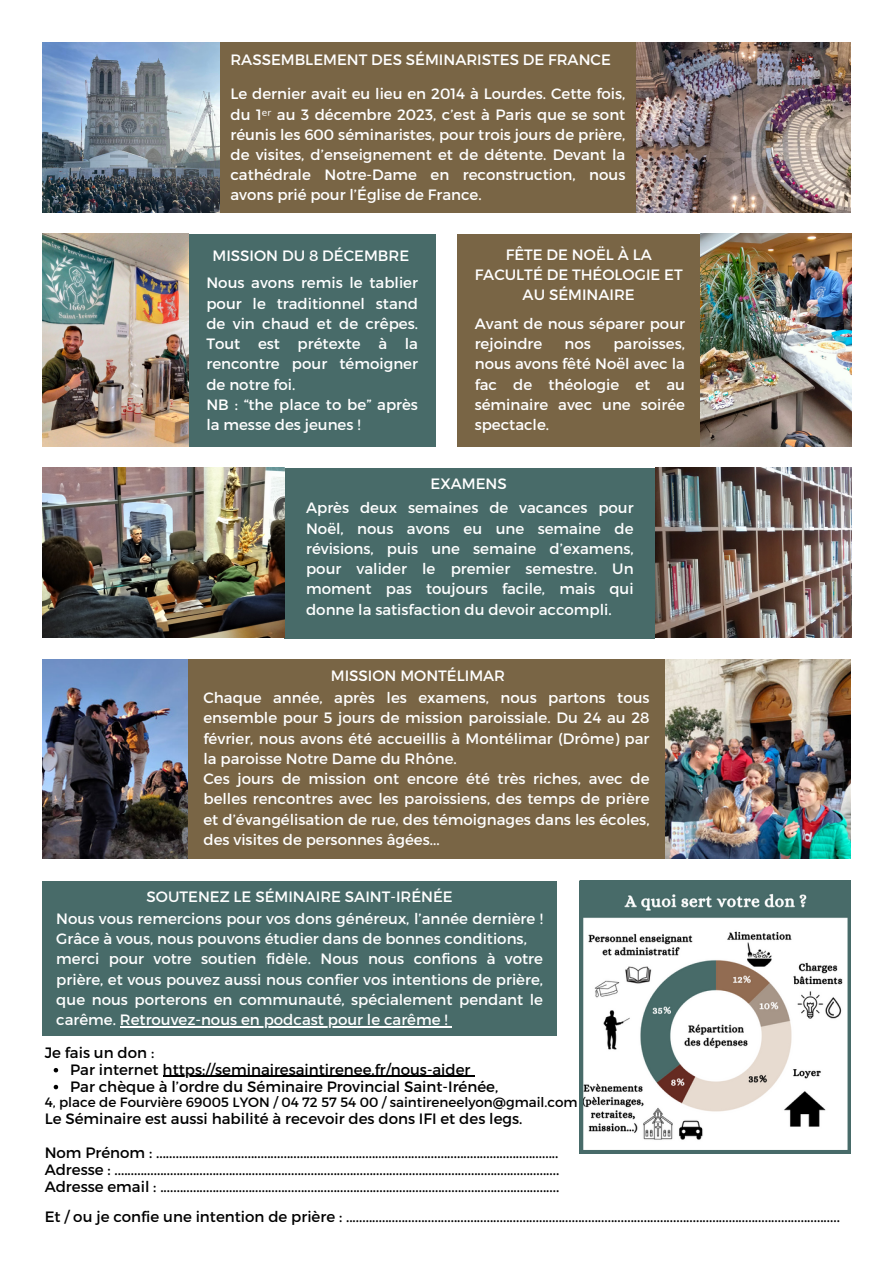
<style>
.page{position:relative;width:893px;height:1264px;background:#fff}
.page>*{position:absolute;margin:0;border:0;box-sizing:border-box;transform-origin:0 0}
.t1{font:15px/20.2px "Montserrat";color:#fff}
.t2{font:15px/16.8px "Montserrat";color:#000}
.t3{font:13.5px "Montserrat";color:#000}
.s1{font-family:"Noto Sans"}
</style>
<div class="page">
<div style="left:219px;top:43px;width:417px;height:170px;background:#796545"></div>
<div style="left:188px;top:234px;width:248px;height:212px;background:#486b69"></div>
<div style="left:188px;top:659px;width:477px;height:200px;background:#796545"></div>
<div style="left:43px;top:880px;width:513px;height:155px;background:#486b69"></div>
<img style="left:43px;top:234px;width:146px;height:212px">
<div style="left:284px;top:468px;width:371px;height:170px;background:#486b69"></div>
<div style="left:457px;top:234px;width:245px;height:212px;background:#796545"></div>
<img style="left:636px;top:43px;width:214px;height:169px">
<img style="left:43px;top:43px;width:176px;height:169px">
<img style="left:655px;top:468px;width:195px;height:170px">
<img style="left:700px;top:234px;width:151px;height:212px">
<img style="left:43px;top:468px;width:241px;height:170px">
<img style="left:665px;top:659px;width:185px;height:199px">
<svg style="left:580px;top:880px;width:270px;height:272px"></svg>
<hr style="left:120px;top:1026px;width:327px;height:1px;background:#fff">
<svg style="left:54px;top:1068px;width:4px;height:4px"></svg>
<hr style="left:163px;top:1075px;width:307px;height:1px;background:#000">
<svg style="left:54px;top:1084px;width:4px;height:5px"></svg>
<img style="left:43px;top:659px;width:145px;height:199px">
<p class="t1" style="left:230px;top:49px;width:382px">RASSEMBLEMENT DES SÉMINARISTES DE FRANCE</p>
<p class="t1" style="left:230px;top:83px;width:396px;text-align:justify">Le dernier avait eu lieu en 2014 à Lourdes. Cette fois, du 1<span class="s1">ᵉʳ</span> au 3 décembre 2023, c’est à Paris que se sont réunis les 600 séminaristes, pour trois jours de prière, de visites, d’enseignement et de détente. Devant la cathédrale Notre-Dame en reconstruction, nous avons prié pour l’Église de France.</p>
<h1 class="t1" style="left:212px;top:245px;width:198px">MISSION DU 8 DÉCEMBRE</h1>
<p class="t1" style="left:206px;top:272px;width:213px">Nous avons remis le tablier pour le traditionnel stand de vin chaud et de crêpes.<br>Tout est prétexte à la rencontre pour témoigner de notre foi.<br>NB : “the place to be” après la messe des jeunes !</p>
<p class="t1" style="left:474px;top:243px;width:209px;text-align:center">FÊTE DE NOËL À LA<br>FACULTÉ DE THÉOLOGIE ET<br>AU SÉMINAIRE</p>
<h2 class="t1" style="left:474px;top:313px;width:212px">Avant de nous séparer pour rejoindre</h2>
<h2 class="t1" style="left:474px;top:333px;width:212px;text-align:justify;text-indent:139px">paroisses, nous avons fêté Noël avec la fac de théologie et au séminaire avec une soirée spectacle.</h2>
<h2 class="t1" style="left:564px;top:333px;width:28px">nos</h2>
<p class="t1" style="left:430px;top:473px;width:78px">EXAMENS</p>
<p class="t1" style="left:306px;top:497px;width:329px;text-align:justify">Après deux semaines de vacances pour Noël, nous avons eu une semaine de révisions, puis une semaine d’examens, pour valider le premier semestre. Un moment pas toujours facile, mais qui donne la satisfaction du devoir accompli.</p>
<p class="t1" style="left:331px;top:664px;width:176px">MISSION MONTÉLIMAR</p>
<p class="t1" style="left:203px;top:686px;width:447px">Chaque année, après les examens, nous partons tous ensemble pour 5 jours de mission paroissiale. Du 24 au 28 février, nous avons été accueillis à Montélimar (Drôme) par la paroisse Notre Dame du Rhône.<br>Ces jours de mission ont encore été très riches, avec de belles rencontres avec les paroissiens, des temps de prière et d’évangélisation de rue, des témoignages dans les écoles, des visites de personnes âgées...</p>
<p class="t1" style="left:146px;top:885px;width:308px">SOUTENEZ LE SÉMINAIRE SAINT-IRÉNÉE</p>
<h2 class="t1" style="left:56px;top:907px;width:488px">Nous vous remercions pour vos dons généreux, l’année dernière !<br>Grâce à vous, nous pouvons étudier dans de bonnes conditions, merci pour votre soutien fidèle. Nous nous confions à votre prière, et vous pouvez aussi nous confier vos intentions de prière, que nous porterons en communauté, spécialement pendant le carême. Retrouvez-nous en podcast pour le carême !</h2>
<p class="t2" style="left:45px;top:1043px;width:111px">Je fais un don :</p>
<h1 class="t2" style="left:70px;top:1060px;width:402px">Par internet https://seminairesaintirenee.fr/nous-aider</h1>
<h2 class="t2" style="left:70px;top:1077px;width:429px">Par chèque à l’ordre du Séminaire Provincial Saint-Irénée,</h2>
<p class="t3" style="left:45px;top:1093px;width:534px">4, place de Fourvière 69005 LYON / 04 72 57 54 00 / saintireneelyon@gmail.com</p>
<h1 class="t2" style="left:45px;top:1109px;width:479px">Le Séminaire est aussi habilité à recevoir des dons IFI et des legs.</h1>
<h2 class="t2" style="left:45px;top:1143px;width:516px">Nom Prénom : ...........................................................................................................................<br>Adresse : ........................................................................................................................................</h2>
<p class="t2" style="left:45px;top:1177px;width:516px">Adresse email : ..........................................................................................................................</p>
<p class="t2" style="left:45px;top:1207px;width:796px">Et / ou je confie une intention de prière : .......................................................................................................................................................</p>
</div>
